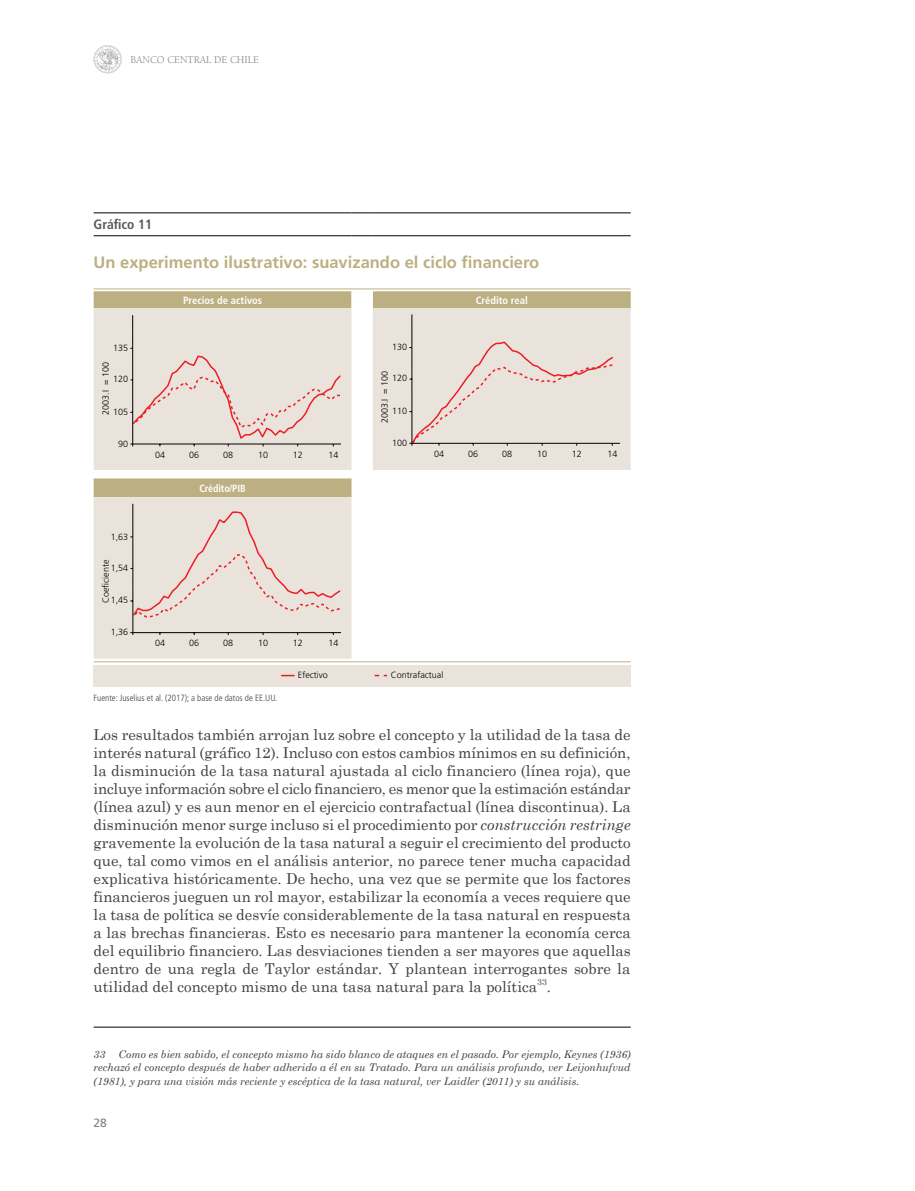
<style>
.page{position:relative;width:915px;height:1191px;background:#fff}
.page>*{position:absolute;margin:0;border:0;box-sizing:border-box;transform-origin:0 0}
.t1{font:700 16.5px "Frutiger LT Std";color:#bcaf82}
.t2{font:15px/18px "Century Schoolbook";color:#414042;text-align:justify}
.t3{font:700 condensed 13.5px "Frutiger LT Std";color:#58595b}
.t4{font:12px "Frutiger LT Std";color:#808285}
.t5{font:italic 10.5px/13.5px "Century Schoolbook";color:#414042;text-align:justify}
.t6{font:700 condensed 10.5px "Frutiger LT Std";color:#fff}
.t7{font:10.5px "Berkeley LT";color:#808285}
.t8{font:700 condensed 10.5px "Frutiger LT Std";color:#fff;scale:.95 1}
.t9{font:300 9px "Frutiger LT Std";color:#000}
.t10{font:300 condensed 9px "Frutiger LT Std";color:#414042}
.t11{font:8.7px "Century Schoolbook";color:#414042}
.s1{font-style:italic}
</style>
<div class="page">
<svg style="left:94px;top:45px;width:28px;height:28px"></svg>
<div style="left:94px;top:291px;width:536px;height:17px;background:#bcaf82"></div>
<svg style="left:351px;top:291px;width:21px;height:17px"></svg>
<svg style="left:94px;top:308px;width:536px;height:351px;fill:#e9e3dc"></svg>
<div style="left:94px;top:665px;width:536px;height:21px;background:#e9e3dc"></div>
<hr style="left:94px;top:213px;width:257px;height:1px;background:#000">
<svg style="left:351px;top:213px;width:21px;height:1px"></svg>
<hr style="left:372px;top:213px;width:258px;height:1px;background:#000">
<hr style="left:94px;top:235px;width:257px;height:1px;background:#000">
<svg style="left:351px;top:235px;width:21px;height:1px"></svg>
<hr style="left:372px;top:235px;width:258px;height:1px;background:#000">
<hr style="left:94px;top:288px;width:536px;height:1px;background:#bcaf82">
<hr style="left:132px;top:315px;width:1px;height:131px;background:#000">
<svg style="left:130px;top:348px;width:211px;height:98px;background:#e5d8d2"></svg>
<hr style="left:411px;top:314px;width:1px;height:132px;background:#000">
<hr style="left:409px;top:443px;width:211px;height:1px;background:#000">
<div style="left:409px;top:341px;width:205px;height:105px;background:#e9e3dc"></div>
<hr style="left:132px;top:504px;width:1px;height:131px;background:#000">
<div style="left:130px;top:510px;width:211px;height:108px;background:#e9e3dc"></div>
<hr style="left:130px;top:632px;width:211px;height:1px;background:#000">
<hr style="left:94px;top:661px;width:536px;height:1px;background:#bcaf82">
<svg style="left:281px;top:675px;width:13px;height:1px"></svg>
<hr style="left:94px;top:1026px;width:536px;height:1px;background:#000">
<p class="t7" style="left:130px;top:54px;width:130px">BANCO CENTRAL DE CHILE</p>
<p class="t3" style="left:94px;top:217px;width:60px">Gráfico 11</p>
<p class="t1" style="left:94px;top:252px;width:447px">Un experimento ilustrativo: suavizando el ciclo financiero</p>
<p class="t6" style="left:183px;top:294px;width:80px">Precios de activos</p>
<p class="t6" style="left:475px;top:294px;width:53px">Crédito real</p>
<p class="t9" style="left:113px;top:343px;width:17px">135</p>
<p class="t9" style="left:113px;top:374px;width:17px">120</p>
<p class="t9" style="left:101px;top:415px;width:54px;rotate:-90deg">2003.I = 100</p>
<p class="t9" style="left:113px;top:407px;width:17px">105</p>
<p class="t9" style="left:118px;top:438px;width:12px">90</p>
<p class="t9" style="left:111px;top:531px;width:19px">1,63</p>
<p class="t9" style="left:111px;top:562px;width:19px">1,54</p>
<p class="t9" style="left:101px;top:603px;width:45px;rotate:-90deg">Coeficiente</p>
<p class="t9" style="left:111px;top:595px;width:19px">1,45</p>
<p class="t9" style="left:111px;top:627px;width:19px">1,36</p>
<p class="t9" style="left:392px;top:342px;width:17px">130</p>
<p class="t9" style="left:392px;top:373px;width:17px">120</p>
<p class="t9" style="left:379px;top:423px;width:54px;rotate:-90deg">2003.I = 100</p>
<p class="t9" style="left:392px;top:406px;width:17px">110</p>
<p class="t9" style="left:155px;top:449px;width:12px">04</p>
<p class="t9" style="left:189px;top:449px;width:12px">06</p>
<p class="t9" style="left:292px;top:449px;width:12px">12</p>
<p class="t9" style="left:328px;top:449px;width:12px">14</p>
<p class="t9" style="left:223px;top:449px;width:12px">08</p>
<p class="t9" style="left:258px;top:449px;width:12px">10</p>
<p class="t8" style="left:199px;top:482px;width:50px">Crédito/PIB</p>
<p class="t9" style="left:392px;top:438px;width:17px">100</p>
<p class="t9" style="left:434px;top:449px;width:12px">04</p>
<p class="t9" style="left:468px;top:449px;width:12px">06</p>
<p class="t9" style="left:571px;top:449px;width:12px">12</p>
<p class="t9" style="left:607px;top:449px;width:12px">14</p>
<p class="t9" style="left:502px;top:449px;width:12px">08</p>
<p class="t9" style="left:537px;top:449px;width:12px">10</p>
<p class="t9" style="left:155px;top:638px;width:12px">04</p>
<p class="t9" style="left:189px;top:638px;width:12px">06</p>
<p class="t9" style="left:292px;top:638px;width:12px">12</p>
<p class="t9" style="left:328px;top:638px;width:12px">14</p>
<p class="t9" style="left:223px;top:638px;width:12px">08</p>
<p class="t9" style="left:258px;top:638px;width:12px">10</p>
<p class="t9" style="left:298px;top:670px;width:31px">Efectivo</p>
<p class="t9" style="left:391px;top:670px;width:54px">Contrafactual</p>
<p class="t10" style="left:94px;top:693px;width:185px">Fuente: Juselius et al. (2017); a base de datos de EE.UU.</p>
<p class="t2" style="left:94px;top:724px;width:538px">Los resultados también arrojan luz sobre el concepto y la utilidad de la tasa de interés natural (gráfico 12). Incluso con estos cambios mínimos en su definición, la disminución de la tasa natural ajustada al ciclo financiero (línea roja), que incluye información sobre el ciclo financiero, es menor que la estimación estándar (línea azul) y es aun menor en el ejercicio contrafactual (línea discontinua). La disminución menor surge incluso si el procedimiento por <span class="s1">construcción restringe </span>gravemente la evolución de la tasa natural a seguir el crecimiento del producto que, tal como vimos en el análisis anterior, no parece tener mucha capacidad explicativa históricamente. De hecho, una vez que se permite que los factores financieros jueguen un rol mayor, estabilizar la economía a veces requiere que la tasa de política se desvíe considerablemente de la tasa natural en respuesta a las brechas financieras. Esto es necesario para mantener la economía cerca del equilibrio financiero. Las desviaciones tienden a ser mayores que aquellas dentro de una regla de Taylor estándar. Y plantean interrogantes sobre la utilidad del concepto mismo de una tasa natural para la política</p>
<p class="t11" style="left:537px;top:974px;width:11px">33</p>
<p class="t2" style="left:546px;top:976px;width:6px">.</p>
<p class="t5" style="left:94px;top:1046px;width:538px;text-indent:25px">Como es bien sabido, el concepto mismo ha sido blanco de ataques en el pasado. Por ejemplo, Keynes (1936) rechazó el concepto después de haber adherido a él en su Tratado. Para un análisis profundo, ver Leijonhufvud (1981), y para una visión más reciente y escéptica de la tasa natural, ver Laidler (2011) y su análisis.</p>
<p class="t5" style="left:94px;top:1046px;width:13px">33</p>
<p class="t4" style="left:94px;top:1116px;width:15px">28</p>
</div>
